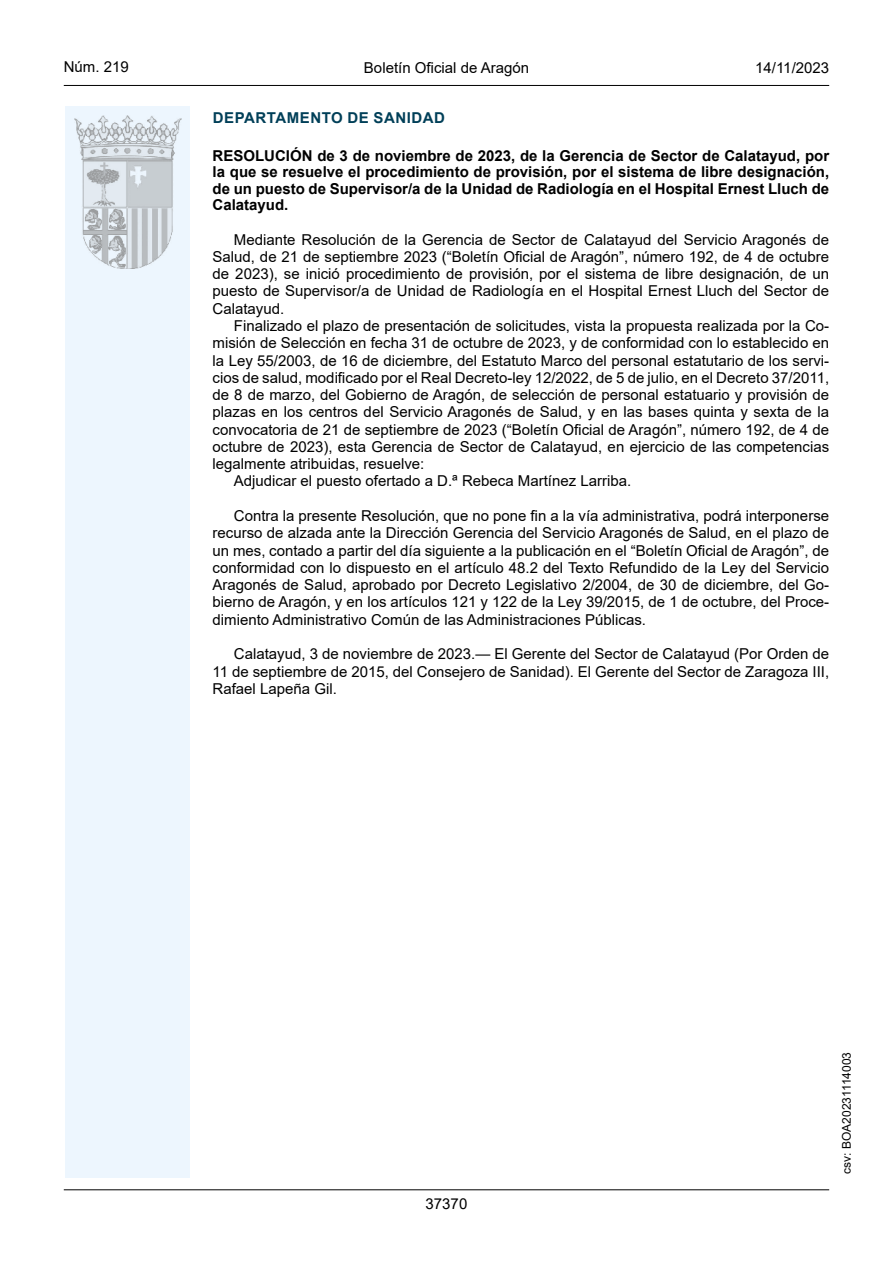
<style>
.page{position:relative;width:893px;height:1263px;background:#fff}
.page>*{position:absolute;margin:0;border:0;box-sizing:border-box;transform-origin:0 0}
.inicio_de_parrafo{font:15px/17.2px "Arial";color:#000;text-align:justify}
.Titulo_text{font:700 15px/16.5px "Arial";color:#000;text-align:justify}
.estilo_head-c{font:15px "Arial";color:#000}
.emisor_text{font:700 15px "Arial";letter-spacing:.035em;color:#003f58}
.estilo_head-d{font:15px "Arial MT2";color:#000}
.estilo_head-i{font:15px "Arial MT2";color:#000}
.numero_pagina{font:15px "Arial MT2";color:#000}
.estilo_head-i-2{font:12px "Arial MT2";color:#000}
</style>
<div class="page">
<div style="left:65px;top:106px;width:125px;height:1072px;background:#edf6fe"></div>
<img style="left:75px;top:115px;width:106px;height:153px">
<hr style="left:64px;top:85px;width:765px;height:1px;background:#000">
<hr style="left:64px;top:1189px;width:765px;height:1px;background:#000">
<p class="estilo_head-i" style="left:64px;top:57px;width:67px">Núm. 219</p>
<p class="estilo_head-c" style="left:364px;top:57px;width:167px">Boletín Oficial de Aragón</p>
<p class="estilo_head-d" style="left:755px;top:57px;width:75px">14/11/2023</p>
<h5 class="emisor_text" style="left:213px;top:107px;width:234px">DEPARTAMENTO DE SANIDAD</h5>
<p class="Titulo_text" style="left:213px;top:147px;width:618px">RESOLUCIÓN de 3 de noviembre de 2023, de la Gerencia de Sector de Calatayud, por la que se resuelve el procedimiento de provisión, por el sistema de libre designación, de un puesto de Supervisor/a de la Unidad de Radiología en el Hospital Ernest Lluch de Calatayud.</p>
<p class="inicio_de_parrafo" style="left:213px;top:231px;width:618px;text-indent:21px">Mediante Resolución de la Gerencia de Sector de Calatayud del Servicio Aragonés de Salud, de 21 de septiembre 2023 (“Boletín Oficial de Aragón”, número 192, de 4 de octubre de 2023), se inició procedimiento de provisión, por el sistema de libre designación, de un puesto de Supervisor/a de Unidad de Radiología en el Hospital Ernest Lluch del Sector de Calatayud.</p>
<p class="inicio_de_parrafo" style="left:213px;top:317px;width:618px;text-indent:21px">Finalizado el plazo de presentación de solicitudes, vista la propuesta realizada por la Co&shy;misión de Selección en fecha 31 de octubre de 2023, y de conformidad con lo establecido en la Ley 55/2003, de 16 de diciembre, del Estatuto Marco del personal estatutario de los servi&shy;cios de salud, modificado por el Real Decreto-ley 12/2022, de 5 de julio, en el Decreto 37/2011, de 8 de marzo, del Gobierno de Aragón, de selección de personal estatuario y provisión de plazas en los centros del Servicio Aragonés de Salud, y en las bases quinta y sexta de la convocatoria de 21 de septiembre de 2023 (“Boletín Oficial de Aragón”, número 192, de 4 de octubre de 2023), esta Gerencia de Sector de Calatayud, en ejercicio de las competencias legalmente atribuidas, resuelve:</p>
<p class="inicio_de_parrafo" style="left:234px;top:472px;width:399px">Adjudicar el puesto ofertado a D.ª Rebeca Martínez Larriba.</p>
<p class="inicio_de_parrafo" style="left:213px;top:507px;width:618px;text-indent:21px">Contra la presente Resolución, que no pone fin a la vía administrativa, podrá interponerse recurso de alzada ante la Dirección Gerencia del Servicio Aragonés de Salud, en el plazo de un mes, contado a partir del día siguiente a la publicación en el “Boletín Oficial de Aragón”, de conformidad con lo dispuesto en el artículo 48.2 del Texto Refundido de la Ley del Servicio Aragonés de Salud, aprobado por Decreto Legislativo 2/2004, de 30 de diciembre, del Go&shy;bierno de Aragón, y en los artículos 121 y 122 de la Ley 39/2015, de 1 de octubre, del Proce&shy;dimiento Administrativo Común de las Administraciones Públicas.</p>
<p class="inicio_de_parrafo" style="left:213px;top:645px;width:618px;text-indent:21px">Calatayud, 3 de noviembre de 2023.— El Gerente del Sector de Calatayud (Por Orden de 11 de septiembre de 2015, del Consejero de Sanidad). El Gerente del Sector de Zaragoza III, Rafael Lapeña Gil.</p>
<p class="numero_pagina" style="left:426px;top:1193px;width:43px">37370</p>
<p class="estilo_head-i-2" style="left:838px;top:1174px;width:123px;rotate:-90deg">csv: BOA20231114003</p>
</div>
